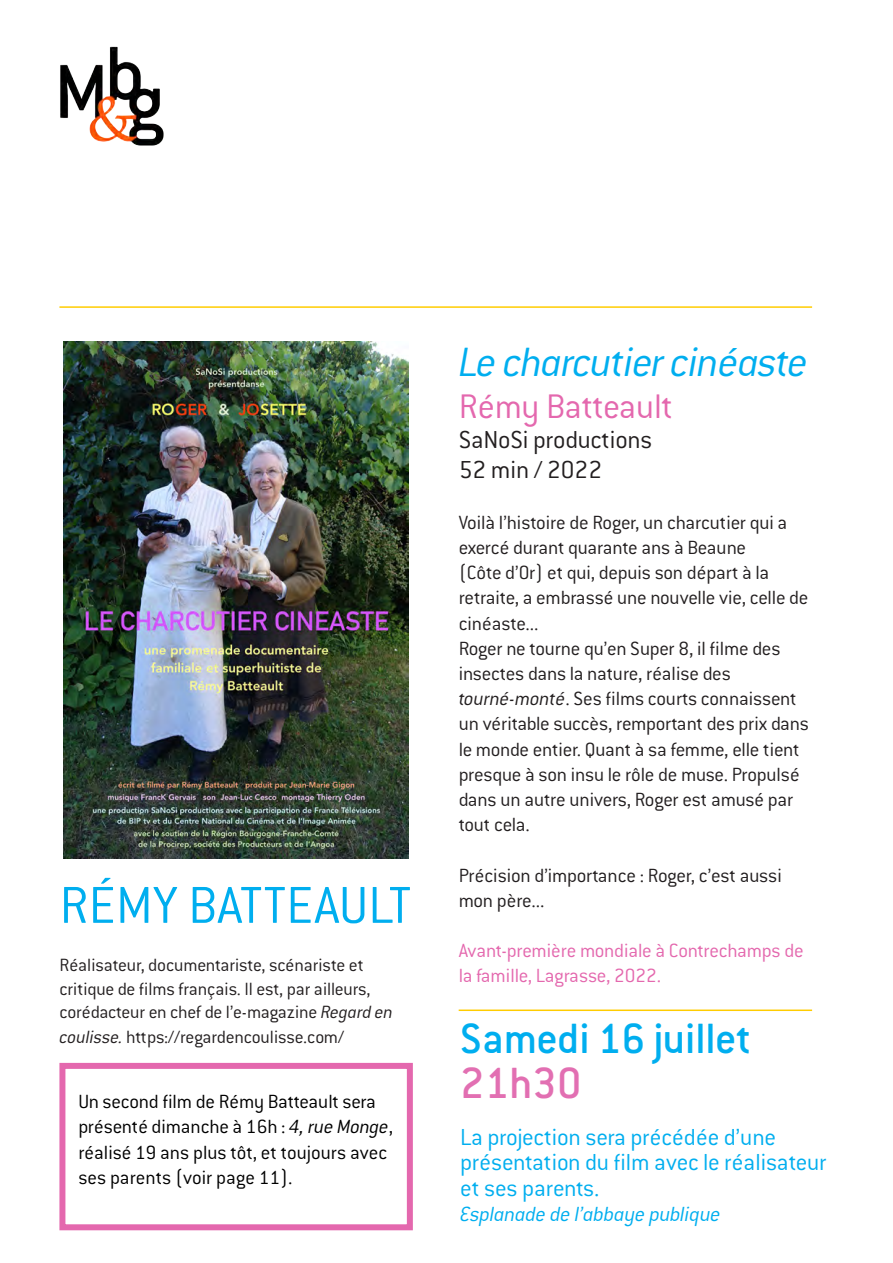
<style>
.page{position:relative;width:893px;height:1263px;background:#fff}
.page>*{position:absolute;margin:0;border:0;box-sizing:border-box;transform-origin:0 0}
.t1{font:300 57px "Conduit ITC";color:#00aeef}
.t2{font:500 48px "Conduit ITC";color:#e26fb2}
.t3{font:500 46.5px "Conduit ITC";color:#00aeef}
.t4{font:italic 300 45px "Conduit ITC";letter-spacing:-.03em;color:#00aeef}
.t5{font:300 37.5px "Conduit ITC";letter-spacing:-.015em;color:#e468ae}
.t6{font:300 27px "Conduit ITC";color:#231f20}
.t7{font:300 25.5px/25.5px "Conduit ITC";letter-spacing:-.01em;color:#00aeef}
.t8{font:italic 300 22.5px "Conduit ITC";letter-spacing:-.015em;color:#00aeef}
.t9{font:300 21px/25.2px "Conduit ITC";letter-spacing:-.015em;color:#231f20}
.t10{font:300 21px/25.2px "Conduit ITC";color:#000}
.t11{font:300 21px/25.2px "Conduit ITC";letter-spacing:-.015em;color:#e468ae}
.t12{font:300 19.5px/23.4px "Conduit ITC";letter-spacing:-.01em;color:#231f20}
.s1{font-style:italic}
</style>
<div class="page">
<img style="left:60px;top:46px;width:104px;height:100px">
<hr style="left:59px;top:306px;width:753px;height:2px;background:#fc0">
<img style="left:64px;top:342px;width:344px;height:517px">
<hr style="left:459px;top:1009px;width:353px;height:2px;background:#fc0">
<div style="left:59px;top:1063px;width:354px;height:167px;border:6px solid #e468ae"></div>
<p class="t1" style="left:59px;top:870px;width:353px">RÉMY BATTEAULT</p>
<p class="t12" style="left:59px;top:953px;width:335px">Réalisateur, documentariste, scénariste et critique de films français. Il est, par ailleurs, corédacteur en chef de l’e-magazine <span class="s1">Regard en</span></p>
<p class="t12" style="left:59px;top:1025px;width:286px"><span class="s1">coulisse.</span> https://regardencoulisse.com/</p>
<p class="t10" style="left:78px;top:1088px;width:316px">Un second film de Rémy Batteault sera présenté dimanche à 16h : <span class="s1">4, rue Monge</span>, réalisé 19 ans plus tôt, et toujours avec ses parents (voir page 11).</p>
<p class="t4" style="left:459px;top:335px;width:351px">Le charcutier cinéaste</p>
<p class="t5" style="left:459px;top:384px;width:216px">Rémy Batteault</p>
<p class="t6" style="left:459px;top:424px;width:195px">SaNoSi productions</p>
<p class="t6" style="left:459px;top:454px;width:145px">52 min / 2022</p>
<p class="t9" style="left:459px;top:509px;width:352px">Voilà l’histoire de Roger, un charcutier qui a exercé durant quarante ans à Beaune<br>(Côte d’Or) et qui, depuis son départ à la retraite, a embrassé une nouvelle vie, celle de cinéaste...<br>Roger ne tourne qu’en Super 8, il filme des insectes dans la nature, réalise des <span class="s1">tourné-monté</span>. Ses films courts connaissent un véritable succès, remportant des prix dans le monde entier. Quant à sa femme, elle tient presque à son insu le rôle de muse. Propulsé dans un autre univers, Roger est amusé par tout cela.</p>
<p class="t9" style="left:459px;top:862px;width:325px">Précision d’importance : Roger, c’est aussi mon père...</p>
<p class="t11" style="left:459px;top:937px;width:346px">Avant-première mondiale à Contrechamps de la famille, Lagrasse, 2022.</p>
<p class="t3" style="left:460px;top:1011px;width:292px">Samedi 16 juillet</p>
<p class="t2" style="left:460px;top:1054px;width:123px">21h30</p>
<p class="t7" style="left:460px;top:1123px;width:368px">La projection sera précédée d’une présentation du film avec le réalisateur et ses parents.</p>
<p class="t8" style="left:460px;top:1201px;width:262px">Esplanade de l’abbaye publique</p>
</div>
